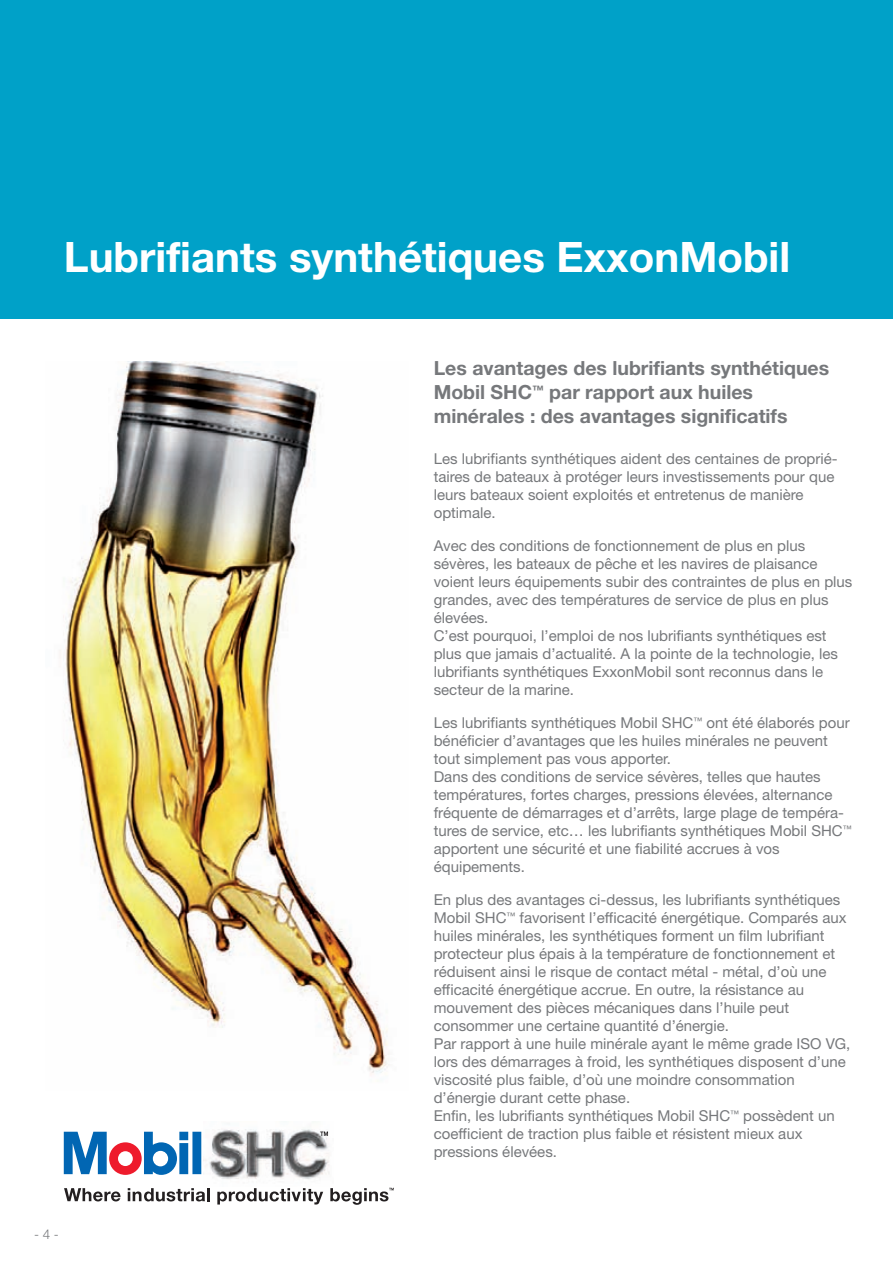
<style>
.page{position:relative;width:893px;height:1263px;background:#fff}
.page>*{position:absolute;margin:0;border:0;box-sizing:border-box;transform-origin:0 0}
.t1{font:700 42px "Helvetica Neue";color:#fff}
.t2{font:700 19.5px/24px "Helvetica Neue";color:#76787b}
.t3{font:15px/18px "Helvetica Neue";color:#76787b}
.t4{font:300 13.5px "Helvetica Neue";color:#76787b}
</style>
<div class="page">
<div style="left:0;top:0;width:893px;height:319px;background:#00a1c8"></div>
<img style="left:63px;top:361px;width:325px;height:714px">
<img style="left:204px;top:1129px;width:126px;height:51px">
<svg style="left:64px;top:1132px;width:137px;height:43px"></svg>
<svg style="left:320px;top:1131px;width:8px;height:5px"></svg>
<svg style="left:64px;top:1188px;width:57px;height:13px"></svg>
<svg style="left:128px;top:1188px;width:82px;height:13px"></svg>
<svg style="left:217px;top:1188px;width:106px;height:16px"></svg>
<svg style="left:330px;top:1188px;width:64px;height:17px"></svg>
<h1 class="t1" style="left:64px;top:242px;width:728px">Lubrifiants synthétiques ExxonMobil</h1>
<p class="t4" style="left:34px;top:1229px;width:26px">- 4 -</p>
<h2 class="t2" style="left:434px;top:358px;width:397px">Les avantages des lubrifiants synthétiques<br>Mobil SHC<sup>™</sup> par rapport aux huiles minérales : des avantages significatifs</h2>
<p class="t3" style="left:434px;top:451px;width:405px">Les lubrifiants synthétiques aident des centaines de proprié&shy;taires de bateaux à protéger leurs investissements pour que leurs bateaux soient exploités et entretenus de manière optimale.</p>
<p class="t3" style="left:434px;top:538px;width:420px">Avec des conditions de fonctionnement de plus en plus sévères, les bateaux de pêche et les navires de plaisance voient leurs équipements subir des contraintes de plus en plus grandes, avec des températures de service de plus en plus élevées.<br>C’est pourquoi, l’emploi de nos lubrifiants synthétiques est plus que jamais d’actualité. A la pointe de la technologie, les lubrifiants synthétiques ExxonMobil sont reconnus dans le secteur de la marine.</p>
<p class="t3" style="left:434px;top:715px;width:419px">Les lubrifiants synthétiques Mobil SHC<sup>™</sup> ont été élaborés pour bénéficier d’avantages que les huiles minérales ne peuvent tout simplement pas vous apporter.<br>Dans des conditions de service sévères, telles que hautes températures, fortes charges, pressions élevées, alternance fréquente de démarrages et d’arrêts, large plage de tempéra&shy;tures de service, etc… les lubrifiants synthétiques Mobil SHC<sup>™ </sup>apportent une sécurité et une fiabilité accrues à vos équipements.</p>
<p class="t3" style="left:434px;top:892px;width:418px">En plus des avantages ci-dessus, les lubrifiants synthétiques Mobil SHC<sup>™</sup> favorisent l’efficacité énergétique. Comparés aux huiles minérales, les synthétiques forment un film lubrifiant protecteur plus épais à la température de fonctionnement et réduisent ainsi le risque de contact métal - métal, d’où une efficacité énergétique accrue. En outre, la résistance au mouvement des pièces mécaniques dans l’huile peut consommer une certaine quantité d’énergie.<br>Par rapport à une huile minérale ayant le même grade ISO VG, lors des démarrages à froid, les synthétiques disposent d’une viscosité plus faible, d’où une moindre consommation d’énergie durant cette phase.<br>Enfin, les lubrifiants synthétiques Mobil SHC<sup>™</sup> possèdent un coefficient de traction plus faible et résistent mieux aux pressions élevées.</p>
</div>
